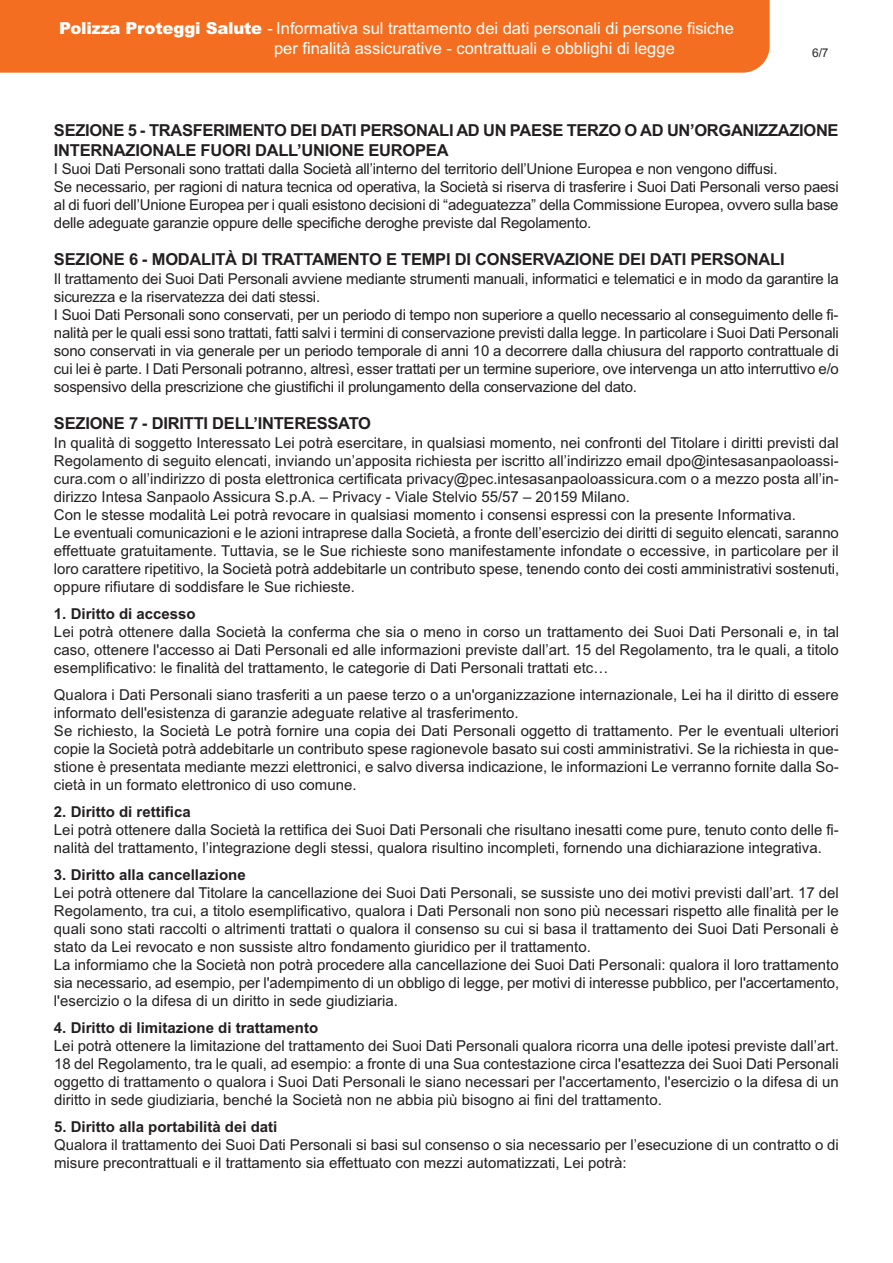
<style>
.page{position:relative;width:893px;height:1263px;background:#fff}
.page>*{position:absolute;margin:0;border:0;box-sizing:border-box;transform-origin:0 0}
.t1{font:700 16.5px/19.8px "Arial";letter-spacing:-.015em;color:#231f20}
.t2{font:16.5px/19.8px "Arial";color:#fff}
.t3{font:15px/18px "Arial";color:#231f20}
.t4{font:700 15px "Arial";color:#231f20}
.t5{font:12px "Arial";color:#231f20}
.s1{font-weight:900}
</style>
<div class="page">
<div style="left:0;top:0;width:770px;height:73px;background:#f36e21"></div>
<p class="t2" style="left:274px;top:20px;width:461px;text-indent:-215px"><span class="s1">Polizza Proteggi Salute</span> - Informativa sul trattamento dei dati personali di persone fisiche per finalità assicurative - contrattuali e obblighi di legge</p>
<p class="t5" style="left:812px;top:48px;width:18px">6/7</p>
<p class="t1" style="left:54px;top:122px;width:786px">SEZIONE 5 - TRASFERIMENTO DEI DATI PERSONALI AD UN PAESE TERZO O AD UN’ORGANIZZAZIONE<br>INTERNAZIONALE FUORI DALL’UNIONE EUROPEA</p>
<p class="t3" style="left:54px;top:162px;width:786px">I Suoi Dati Personali sono trattati dalla Società all’interno del territorio dell’Unione Europea e non vengono diffusi.<br>Se necessario, per ragioni di natura tecnica od operativa, la Società si riserva di trasferire i Suoi Dati Personali verso paesi al di fuori dell’Unione Europea per i quali esistono decisioni di “adeguatezza” della Commissione Europea, ovvero sulla base delle adeguate garanzie oppure delle specifiche deroghe previste dal Regolamento.</p>
<p class="t1" style="left:54px;top:251px;width:732px">SEZIONE 6 - MODALITÀ DI TRATTAMENTO E TEMPI DI CONSERVAZIONE DEI DATI PERSONALI</p>
<p class="t3" style="left:54px;top:271px;width:786px">Il trattamento dei Suoi Dati Personali avviene mediante strumenti manuali, informatici e telematici e in modo da garantire la sicurezza e la riservatezza dei dati stessi.<br>I Suoi Dati Personali sono conservati, per un periodo di tempo non superiore a quello necessario al conseguimento delle fi&shy;nalità per le quali essi sono trattati, fatti salvi i termini di conservazione previsti dalla legge. In particolare i Suoi Dati Personali sono conservati in via generale per un periodo temporale di anni 10 a decorrere dalla chiusura del rapporto contrattuale di cui lei è parte. I Dati Personali potranno, altresì, esser trattati per un termine superiore, ove intervenga un atto interruttivo e/o sospensivo della prescrizione che giustifichi il prolungamento della conservazione del dato.</p>
<p class="t1" style="left:54px;top:415px;width:319px">SEZIONE 7 - DIRITTI DELL’INTERESSATO</p>
<p class="t3" style="left:54px;top:435px;width:787px">In qualità di soggetto Interessato Lei potrà esercitare, in qualsiasi momento, nei confronti del Titolare i diritti previsti dal Regolamento di seguito elencati, inviando un’apposita richiesta per iscritto all’indirizzo email dpo@intesasanpaoloassi&shy;cura.com o all’indirizzo di posta elettronica certificata privacy@pec.intesasanpaoloassicura.com o a mezzo posta all’in&shy;dirizzo Intesa Sanpaolo Assicura S.p.A. – Privacy - Viale Stelvio 55/57 – 20159 Milano.<br>Con le stesse modalità Lei potrà revocare in qualsiasi momento i consensi espressi con la presente Informativa.<br>Le eventuali comunicazioni e le azioni intraprese dalla Società, a fronte dell’esercizio dei diritti di seguito elencati, saranno effettuate gratuitamente. Tuttavia, se le Sue richieste sono manifestamente infondate o eccessive, in particolare per il loro carattere ripetitivo, la Società potrà addebitarle un contributo spese, tenendo conto dei costi amministrativi sostenuti, oppure rifiutare di soddisfare le Sue richieste.</p>
<p class="t4" style="left:54px;top:608px;width:143px">1. Diritto di accesso</p>
<p class="t3" style="left:54px;top:624px;width:787px;text-align:justify">Lei potrà ottenere dalla Società la conferma che sia o meno in corso un trattamento dei Suoi Dati Personali e, in tal caso, ottenere l'accesso ai Dati Personali ed alle informazioni previste dall’art. 15 del Regolamento, tra le quali, a titolo esemplificativo: le finalità del trattamento, le categorie di Dati Personali trattati etc-</p>
<p class="t3" style="left:54px;top:687px;width:786px">Qualora i Dati Personali siano trasferiti a un paese terzo o a un'organizzazione internazionale, Lei ha il diritto di essere informato dell'esistenza di garanzie adeguate relative al trasferimento.<br>Se richiesto, la Società Le potrà fornire una copia dei Dati Personali oggetto di trattamento. Per le eventuali ulteriori copie la Società potrà addebitarle un contributo spese ragionevole basato sui costi amministrativi. Se la richiesta in que&shy;stione è presentata mediante mezzi elettronici, e salvo diversa indicazione, le informazioni Le verranno fornite dalla So&shy;cietà in un formato elettronico di uso comune.</p>
<p class="t4" style="left:54px;top:806px;width:138px">2. Diritto di rettifica</p>
<p class="t3" style="left:54px;top:822px;width:786px">Lei potrà ottenere dalla Società la rettifica dei Suoi Dati Personali che risultano inesatti come pure, tenuto conto delle fi&shy;nalità del trattamento, l’integrazione degli stessi, qualora risultino incompleti, fornendo una dichiarazione integrativa.</p>
<p class="t4" style="left:54px;top:869px;width:193px">3. Diritto alla cancellazione</p>
<p class="t3" style="left:54px;top:885px;width:787px">Lei potrà ottenere dal Titolare la cancellazione dei Suoi Dati Personali, se sussiste uno dei motivi previsti dall’art. 17 del Regolamento, tra cui, a titolo esemplificativo, qualora i Dati Personali non sono più necessari rispetto alle finalità per le quali sono stati raccolti o altrimenti trattati o qualora il consenso su cui si basa il trattamento dei Suoi Dati Personali è stato da Lei revocato e non sussiste altro fondamento giuridico per il trattamento.<br>La informiamo che la Società non potrà procedere alla cancellazione dei Suoi Dati Personali: qualora il loro trattamento sia necessario, ad esempio, per l'adempimento di un obbligo di legge, per motivi di interesse pubblico, per l'accertamento, l'esercizio o la difesa di un diritto in sede giudiziaria.</p>
<p class="t4" style="left:54px;top:1022px;width:266px">4. Diritto di limitazione di trattamento</p>
<p class="t3" style="left:54px;top:1038px;width:786px;text-align:justify">Lei potrà ottenere la limitazione del trattamento dei Suoi Dati Personali qualora ricorra una delle ipotesi previste dall’art.<br>18 del Regolamento, tra le quali, ad esempio: a fronte di una Sua contestazione circa l'esattezza dei Suoi Dati Personali oggetto di trattamento o qualora i Suoi Dati Personali le siano necessari per l'accertamento, l'esercizio o la difesa di un diritto in sede giudiziaria, benché la Società non ne abbia più bisogno ai fini del trattamento.</p>
<p class="t4" style="left:54px;top:1121px;width:225px">5. Diritto alla portabilità dei dati</p>
<p class="t3" style="left:54px;top:1137px;width:786px">Qualora il trattamento dei Suoi Dati Personali si basi sul consenso o sia necessario per l’esecuzione di un contratto o di misure precontrattuali e il trattamento sia effettuato con mezzi automatizzati, Lei potrà:</p>
</div>
